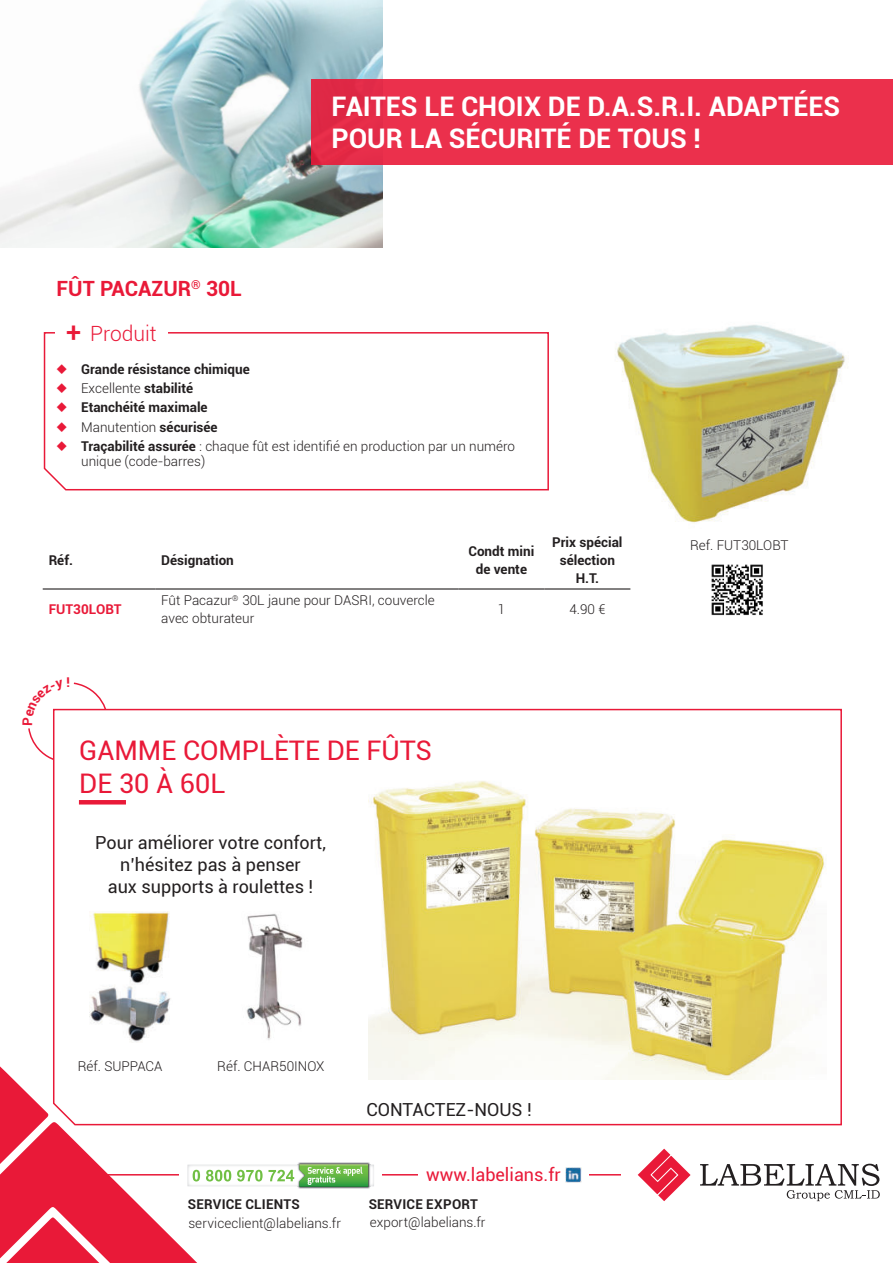
<style>
.page{position:relative;width:893px;height:1263px;background:#fff}
.page>*{position:absolute;margin:0;border:0;box-sizing:border-box;transform-origin:0 0}
.t1{font:700 27px/32.4px "Roboto";color:#fff}
.t2{font:27px/32.4px "Roboto";color:#e91938}
.t3{font:700 21px "Roboto";color:#e91938}
.t4{font:300 21px "Roboto";color:#e91938}
.t5{font:18px/21.6px "Roboto";color:#231f20;text-align:center}
.t6{font:18px "Roboto";color:#e91938}
.t7{font:700 13.5px/19.2px "Roboto";color:#231f20;text-align:center}
.t8{font:300 13.5px/18px "Roboto";color:#231f20}
.t9{font:700 13.5px "Roboto";color:#e91938}
.s1{font-weight:500;font-size:27px}
.s2{font-weight:300}
</style>
<div class="page">
<hr style="left:88px;top:1174px;width:636px;height:1px;background:#e91938">
<img style="left:0;top:0;width:382px;height:248px">
<img style="left:617px;top:325px;width:228px;height:199px">
<svg style="left:43px;top:332px;width:506px;height:159px"></svg>
<div style="left:55px;top:306px;width:112px;height:43px;background:#fff"></div>
<hr style="left:43px;top:588px;width:112px;height:1px;background:#231f20">
<hr style="left:155px;top:588px;width:303px;height:1px;background:#231f20">
<hr style="left:458px;top:588px;width:86px;height:1px;background:#231f20">
<hr style="left:544px;top:588px;width:86px;height:1px;background:#231f20">
<div style="left:311px;top:79px;width:582px;height:86px;background:#eb304c"></div>
<div style="left:179px;top:1162px;width:203px;height:27px;background:#fff"></div>
<img style="left:231px;top:1165px;width:143px;height:21px">
<svg style="left:0;top:1066px;width:231px;height:197px"></svg>
<img style="left:298px;top:1162px;width:72px;height:27px">
<img style="left:368px;top:1165px;width:2px;height:21px">
<svg style="left:237px;top:1164px;width:131px;height:23px"></svg>
<div style="left:621px;top:1127px;width:272px;height:96px;background:#fff"></div>
<svg style="left:700px;top:1164px;width:180px;height:37px"></svg>
<svg style="left:638px;top:1149px;width:52px;height:52px"></svg>
<div style="left:418px;top:1167px;width:170px;height:15px;background:#fff"></div>
<img style="left:566px;top:1167px;width:15px;height:15px">
<img style="left:711px;top:564px;width:52px;height:52px">
<svg style="left:52px;top:708px;width:790px;height:418px"></svg>
<div style="left:79px;top:722px;width:592px;height:89px;background:#fff"></div>
<hr style="left:79px;top:800px;width:47px;height:4px;background:#e91938">
<img style="left:208px;top:911px;width:132px;height:132px">
<img style="left:89px;top:911px;width:84px;height:132px">
<img style="left:369px;top:774px;width:457px;height:305px">
<svg style="left:57px;top:364px;width:10px;height:10px"></svg>
<svg style="left:57px;top:383px;width:10px;height:10px"></svg>
<svg style="left:57px;top:402px;width:10px;height:10px"></svg>
<svg style="left:57px;top:422px;width:10px;height:10px"></svg>
<svg style="left:57px;top:441px;width:10px;height:10px"></svg>
<svg style="left:28px;top:682px;width:85px;height:85px"></svg>
<h2 class="t3" style="left:57px;top:279px;width:187px">FÛT PACAZUR<sup>®</sup> 30L</h2>
<h1 class="t1" style="left:331px;top:92px;width:510px">FAITES LE CHOIX DE D.A.S.R.I. ADAPTÉES<br>POUR LA SÉCURITÉ DE TOUS !</h1>
<h2 class="t4" style="left:66px;top:324px;width:92px"><span class="s1">+</span> Produit</h2>
<p class="t7" style="left:81px;top:360px;width:435px;text-align:left">Grande résistance chimique<br><span class="s2">Excellente</span> stabilité<br>Etanchéité maximale<br><span class="s2">Manutention</span> sécurisée<br>Traçabilité assurée <span class="s2">: chaque fût est identifié en production par un numéro</span></p>
<p class="t8" style="left:81px;top:453px;width:126px">unique (code-barres)</p>
<p class="t7" style="left:49px;top:552px;width:26px">Réf.</p>
<p class="t7" style="left:161px;top:552px;width:74px">Désignation</p>
<p class="t7" style="left:468px;top:543px;width:67px;line-height:18px">Condt mini de vente</p>
<p class="t7" style="left:552px;top:534px;width:72px;line-height:18px">Prix spécial sélection<br>H.T.</p>
<p class="t9" style="left:49px;top:604px;width:74px">FUT30LOBT</p>
<p class="t8" style="left:161px;top:591px;width:275px">Fût Pacazur<sup>®</sup> 30L jaune pour DASRI, couvercle avec obturateur</p>
<p class="t8" style="left:498px;top:601px;width:9px">1</p>
<p class="t8" style="left:569px;top:600px;width:38px">4.90 €</p>
<h1 class="t2" style="left:79px;top:736px;width:354px">GAMME COMPLÈTE DE FÛTS<br>DE 30 À 60L</h1>
<h3 class="t5" style="left:95px;top:833px;width:232px">Pour améliorer votre confort, n’hésitez pas à penser<br>aux supports à roulettes !</h3>
<p class="t8" style="left:78px;top:1058px;width:86px">Réf. SUPPACA</p>
<p class="t8" style="left:217px;top:1058px;width:109px">Réf. CHAR50INOX</p>
<p class="t7" style="left:188px;top:1196px;width:113px">SERVICE CLIENTS</p>
<p class="t8" style="left:188px;top:1215px;width:154px">serviceclient@labelians.fr</p>
<h3 class="t5" style="left:366px;top:1100px;width:167px">CONTACTEZ-NOUS !</h3>
<h3 class="t6" style="left:426px;top:1167px;width:136px">www.labelians.fr</h3>
<p class="t7" style="left:369px;top:1196px;width:111px">SERVICE EXPORT</p>
<p class="t8" style="left:370px;top:1214px;width:117px">export@labelians.fr</p>
<p class="t8" style="left:690px;top:535px;width:100px">Ref. FUT30LOBT</p>
</div>
